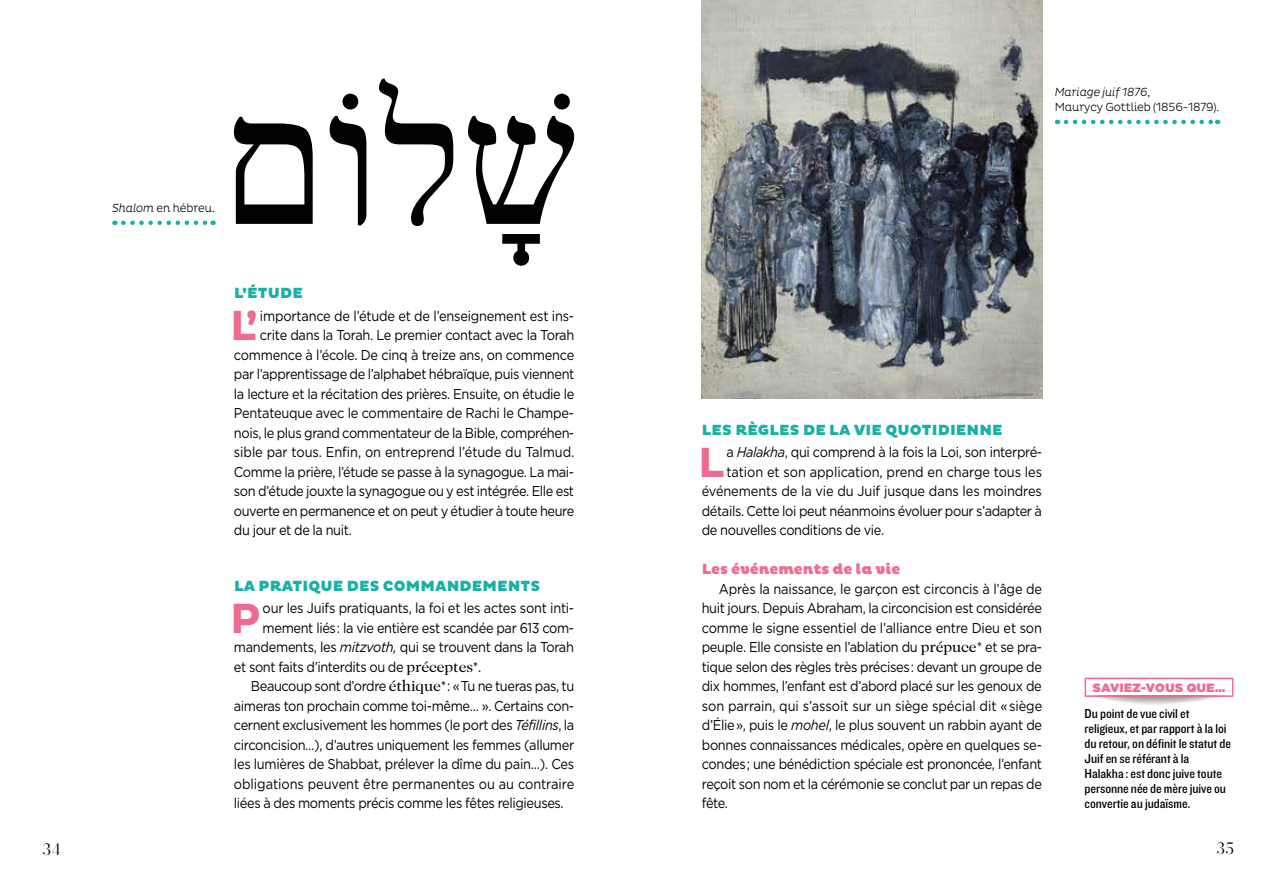
<style>
.page{position:relative;width:1276px;height:893px;background:#fff}
.page>*{position:absolute;margin:0;border:0;box-sizing:border-box;transform-origin:0 0}
.t1{font:700 42.9px "Pluto";color:#ed6d91}
.t2{font:16.5px "Glosa Display";color:#000}
.t3{font:900 15px "Pluto";letter-spacing:.005em;color:#17b1a8}
.t4{font:900 15px "Pluto";letter-spacing:-.01em;color:#ed6d91}
.t5{font:14.25px/19.5px "Gotham";letter-spacing:-.03em;color:#000;text-align:justify;scale:.9 1}
.t6{font:14.25px "Gotham";letter-spacing:-.005em;color:#000;scale:.9 1}
.t7{font:14.25px "Gotham";letter-spacing:-.01em;color:#000;scale:.9 1}
.t8{font:13.5px/15px "Knockout HTF30 Junior Welterwt";letter-spacing:-.005em;color:#000}
.t9{font:300 12px/15px "Pluto";letter-spacing:-.01em;color:#000;scale:.9 1}
.t10{font:900 12px "Gotham";letter-spacing:.04em;color:#ed6d91}
.s1{font-style:italic}
.s2{font-family:"Caslon Two Twenty Four";font-size:15.75px}
</style>
<div class="page">
<svg style="left:234px;top:79px;width:340px;height:187px"></svg>
<svg style="left:123px;top:221px;width:90px;height:4px"></svg>
<img style="left:702px;top:0;width:340px;height:399px">
<svg style="left:1066px;top:120px;width:152px;height:4px"></svg>
<div style="left:1084px;top:678px;width:149px;height:19px;border:2px solid #ed6d91"></div>
<p class="t9" style="left:112px;top:201px;width:115px"><span class="s1">Shalom</span> en hébreu.</p>
<p class="t3" style="left:234px;top:284px;width:70px">L’ÉTUDE</p>
<h1 class="t1" style="left:230px;top:301px;width:30px">L’</h1>
<p class="t5" style="left:260px;top:305px;width:351px">importance de l’étude et de l’enseignement est ins-</p>
<p class="t5" style="left:260px;top:325px;width:351px">crite dans la Torah. Le premier contact avec la Torah</p>
<p class="t5" style="left:234px;top:344px;width:380px">commence à l’école. De cinq à treize ans, on commence</p>
<p class="t5" style="left:234px;top:364px;width:380px">par l’apprentissage de l’alphabet hébraïque, puis viennent</p>
<p class="t5" style="left:234px;top:383px;width:380px">la lecture et la récitation des prières. Ensuite, on étudie le</p>
<p class="t5" style="left:234px;top:403px;width:379px">Pentateuque avec le commentaire de Rachi le Champe-</p>
<p class="t5" style="left:234px;top:422px;width:379px">nois, le plus grand commentateur de la Bible, compréhen-</p>
<p class="t6" style="left:234px;top:443px;width:380px">sible par tous. Enfin, on entreprend l’étude du Talmud.</p>
<p class="t5" style="left:234px;top:461px;width:379px">Comme la prière, l’étude se passe à la synagogue. La mai-</p>
<p class="t5" style="left:234px;top:481px;width:379px">son d’étude jouxte la synagogue ou y est intégrée. Elle est</p>
<p class="t5" style="left:234px;top:500px;width:380px">ouverte en permanence et on peut y étudier à toute heure</p>
<p class="t5" style="left:234px;top:520px;width:132px">du jour et de la nuit.</p>
<p class="t3" style="left:234px;top:577px;width:308px">LA PRATIQUE DES COMMANDEMENTS</p>
<h1 class="t1" style="left:230px;top:594px;width:32px">P</h1>
<p class="t5" style="left:263px;top:598px;width:348px">our les Juifs pratiquants, la foi et les actes sont inti-</p>
<p class="t5" style="left:263px;top:617px;width:348px">mement liés : la vie entière est scandée par 613 com-</p>
<p class="t5" style="left:234px;top:637px;width:379px">mandements, les <span class="s1">mitzvoth,</span> qui se trouvent dans la Torah</p>
<p class="t5" style="left:234px;top:656px;width:276px">et sont faits d’interdits ou de <span class="s2">préceptes</span>*.</p>
<p class="t5" style="left:251px;top:676px;width:361px">Beaucoup sont d’ordre <span class="s2">éthique</span>* : « Tu ne tueras pas, tu</p>
<p class="t5" style="left:234px;top:695px;width:378px">aimeras ton prochain comme toi-même… ». Certains con-</p>
<p class="t5" style="left:234px;top:715px;width:380px">cernent exclusivement les hommes (le port des <span class="s1">Téfillins</span>, la</p>
<p class="t5" style="left:234px;top:734px;width:379px">circoncision…), d’autres uniquement les femmes (allumer</p>
<p class="t5" style="left:234px;top:754px;width:379px">les lumières de Shabbat, prélever la dîme du pain…). Ces</p>
<p class="t6" style="left:234px;top:774px;width:380px">obligations peuvent être permanentes ou au contraire</p>
<p class="t5" style="left:234px;top:793px;width:368px">liées à des moments précis comme les fêtes religieuses.</p>
<p class="t9" style="left:1054px;top:85px;width:184px"><span class="s1">Mariage juif 1876</span>,<br>Maurycy Gottlieb (1856-1879).</p>
<p class="t3" style="left:702px;top:421px;width:302px">LES RÈGLES DE LA VIE QUOTIDIENNE</p>
<h1 class="t1" style="left:698px;top:438px;width:28px">L</h1>
<p class="t5" style="left:726px;top:442px;width:352px">a <span class="s1">Halakha</span>, qui comprend à la fois la Loi, son interpré-</p>
<p class="t6" style="left:726px;top:462px;width:352px">tation et son application, prend en charge tous les</p>
<p class="t7" style="left:702px;top:482px;width:379px">événements de la vie du Juif jusque dans les moindres</p>
<p class="t5" style="left:702px;top:500px;width:379px">détails. Cette loi peut néanmoins évoluer pour s’adapter à</p>
<p class="t5" style="left:702px;top:520px;width:204px">de nouvelles conditions de vie.</p>
<p class="t4" style="left:702px;top:560px;width:200px">Les événements de la vie</p>
<p class="t5" style="left:702px;top:578px;width:380px;text-indent:17px">Après la naissance, le garçon est circoncis à l’âge de huit jours. Depuis Abraham, la circoncision est considérée comme le signe essentiel de l’alliance entre Dieu et son peuple. Elle consiste en l’ablation du <span class="s2">prépuce</span>* et se pra&shy;tique selon des règles très précises : devant un groupe de dix hommes, l’enfant est d’abord placé sur les genoux de son parrain, qui s’assoit sur un siège spécial dit « siège d’Élie », puis le <span class="s1">mohel</span>, le plus souvent un rabbin ayant de bonnes connaissances médicales, opère en quelques se&shy;condes ; une bénédiction spéciale est prononcée, l’enfant reçoit son nom et la cérémonie se conclut par un repas de fête.</p>
<p class="t10" style="left:1092px;top:679px;width:134px">SAVIEZ-VOUS QUE…</p>
<p class="t8" style="left:1084px;top:706px;width:148px">Du point de vue civil et religieux, et par rapport à la loi du retour, on définit le statut de<br>Juif en se référant à la<br>Halakha : est donc juive toute personne née de mère juive ou convertie au judaïsme.</p>
<p class="t2" style="left:43px;top:839px;width:20px">34</p>
<p class="t2" style="left:1216px;top:838px;width:19px">35</p>
</div>
